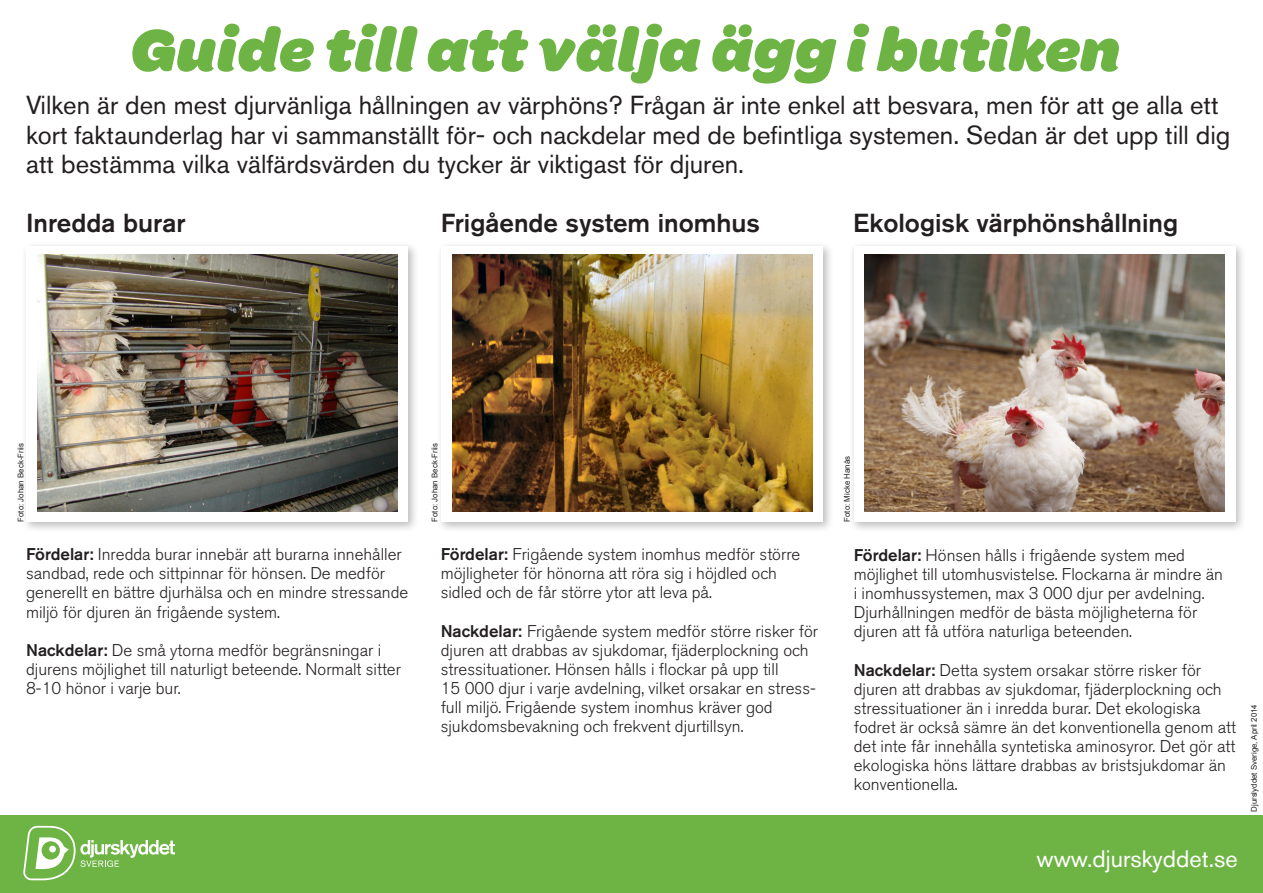
<style>
.page{position:relative;width:1263px;height:893px;background:#fff}
.page>*{position:absolute;margin:0;border:0;box-sizing:border-box;transform-origin:0 0}
.t1{font:italic 900 63px "Omnes";color:#6eb444}
.t2{font:25.8px/29.2px "Akzidenz Grotesk BE";color:#231f20}
.t3{font:500 25.8px "Akzidenz Grotesk BE";color:#231f20}
.t4{font:23.7px "Akzidenz Grotesk BE";color:#fff}
.t5{font:300 16.8px/19.2px "Akzidenz Grotesk BE";color:#231f20}
.t6{font:7.8px "Arial";color:#231f20}
.s1{font-weight:500}
</style>
<div class="page">
<div style="left:21px;top:241px;width:398px;height:292px;background:#231f20;opacity:.3"></div>
<div style="left:27px;top:246px;width:381px;height:276px;background:#fff"></div>
<img style="left:37px;top:254px;width:360px;height:257px">
<div style="left:0;top:815px;width:1263px;height:78px;background:#6eb444"></div>
<svg style="left:23px;top:826px;width:152px;height:54px"></svg>
<div style="left:436px;top:241px;width:398px;height:292px;background:#231f20;opacity:.3"></div>
<div style="left:441px;top:246px;width:382px;height:276px;background:#fff"></div>
<img style="left:452px;top:254px;width:360px;height:257px">
<div style="left:848px;top:241px;width:398px;height:292px;background:#231f20;opacity:.3"></div>
<div style="left:854px;top:246px;width:381px;height:276px;background:#fff"></div>
<img style="left:864px;top:254px;width:360px;height:257px">
<p class="t1" style="left:130px;top:2px;width:991px">Guide till att välja ägg i butiken</p>
<p class="t2" style="left:26px;top:91px;width:1206px">Vilken är den mest djurvänliga hållningen av värphöns? Frågan är inte enkel att besvara, men för att ge alla ett kort faktaunderlag har vi sammanställt för- och nackdelar med de befintliga systemen. Sedan är det upp till dig att bestämma vilka välfärdsvärden du tycker är viktigast för djuren.</p>
<p class="t3" style="left:26px;top:207px;width:161px">Inredda burar</p>
<p class="t3" style="left:441px;top:207px;width:321px">Frigående system inomhus</p>
<p class="t3" style="left:853px;top:207px;width:326px">Ekologisk värphönshållning</p>
<p class="t6" style="left:16px;top:522px;width:80px;rotate:-90deg">Foto: Johan Beck-Friis</p>
<p class="t6" style="left:430px;top:522px;width:80px;rotate:-90deg">Foto: Johan Beck-Friis</p>
<p class="t5" style="left:26px;top:545px;width:384px"><span class="s1">Fördelar:</span> Inredda burar innebär att burarna innehåller sandbad, rede och sittpinnar för hönsen. De medför generellt en bättre djurhälsa och en mindre stressande miljö för djuren än frigående system.</p>
<p class="t5" style="left:26px;top:641px;width:376px"><span class="s1">Nackdelar:</span> De små ytorna medför begränsningar i djurens möjlighet till naturligt beteende. Normalt sitter<br>8-10 hönor i varje bur.</p>
<p class="t5" style="left:441px;top:545px;width:361px"><span class="s1">Fördelar:</span> Frigående system inomhus medför större möjligheter för hönorna att röra sig i höjdled och sidled och de får större ytor att leva på.</p>
<p class="t5" style="left:441px;top:622px;width:379px"><span class="s1">Nackdelar:</span> Frigående system medför större risker för djuren att drabbas av sjukdomar, fjäderplockning och stressituationer. Hönsen hålls i flockar på upp till<br>15 000 djur i varje avdelning, vilket orsakar en stress&shy;full miljö. Frigående system inomhus kräver god sjukdomsbevakning och frekvent djurtillsyn.</p>
<p class="t6" style="left:842px;top:522px;width:67px;rotate:-90deg">Foto: Micke Hanås</p>
<p class="t5" style="left:854px;top:546px;width:371px"><span class="s1">Fördelar:</span> Hönsen hålls i frigående system med möjlighet till utomhusvistelse. Flockarna är mindre än i inomhussystemen, max 3 000 djur per avdelning.<br>Djurhållningen medför de bästa möjligheterna för djuren att få utföra naturliga beteenden.</p>
<p class="t5" style="left:854px;top:661px;width:384px"><span class="s1">Nackdelar:</span> Detta system orsakar större risker för djuren att drabbas av sjukdomar, fjäderplockning och stressituationer än i inredda burar. Det ekologiska fodret är också sämre än det konventionella genom att det inte får innehålla syntetiska aminosyror. Det gör att ekologiska höns lättare drabbas av bristsjukdomar än konventionella.</p>
<p class="t6" style="left:1249px;top:812px;width:109px;rotate:-90deg">Djurslyddet Sverige, April 2014</p>
<p class="t4" style="left:1036px;top:845px;width:203px">www.djurskyddet.se</p>
</div>
